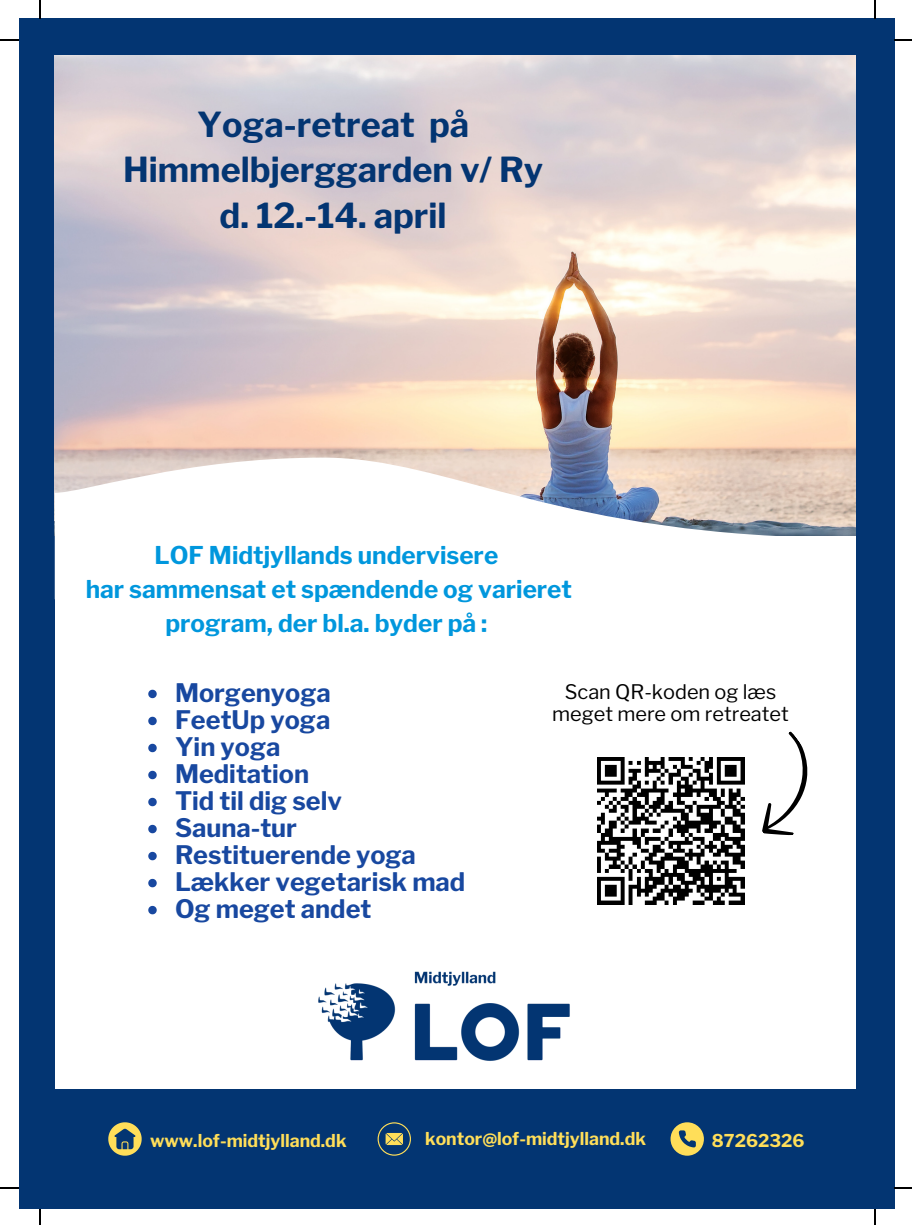
<style>
.page{position:relative;width:912px;height:1225px;background:#fff}
.page>*{position:absolute;margin:0;border:0;box-sizing:border-box;transform-origin:0 0}
.t1{font:700 34.2px/45.7px "Libre Franklin";color:#033572;text-align:center}
.t2{font:700 25.43px "Libre Franklin";color:#1848a0}
.t3{font:700 24.3px/33.8px "Libre Franklin";color:#0097dd;text-align:center}
.t4{font:20.03px/21.2px "Libre Franklin";color:#000;text-align:center}
.t5{font:700 17.55px "Libre Franklin";color:#ffde59}
</style>
<div class="page">
<div style="left:19px;top:19px;width:875px;height:1189px;background:#033572"></div>
<div style="left:55px;top:512px;width:800px;height:576px;background:#fff"></div>
<img style="left:55px;top:56px;width:801px;height:401px">
<svg style="left:55px;top:457px;width:801px;height:142px"></svg>
<svg style="left:108px;top:1122px;width:34px;height:33px"></svg>
<svg style="left:378px;top:1122px;width:33px;height:33px"></svg>
<svg style="left:670px;top:1122px;width:34px;height:33px"></svg>
<img style="left:318px;top:971px;width:252px;height:90px">
<img style="left:598px;top:757px;width:146px;height:147px">
<svg style="left:728px;top:731px;width:80px;height:117px"></svg>
<svg style="left:148px;top:689px;width:9px;height:9px"></svg>
<svg style="left:148px;top:716px;width:9px;height:9px"></svg>
<svg style="left:148px;top:743px;width:9px;height:9px"></svg>
<svg style="left:148px;top:770px;width:9px;height:9px"></svg>
<svg style="left:148px;top:797px;width:9px;height:9px"></svg>
<svg style="left:148px;top:824px;width:9px;height:9px"></svg>
<svg style="left:148px;top:851px;width:9px;height:9px"></svg>
<svg style="left:148px;top:878px;width:9px;height:9px"></svg>
<svg style="left:148px;top:905px;width:9px;height:9px"></svg>
<svg style="left:39px;top:0;width:1px;height:19px"></svg>
<svg style="left:0;top:39px;width:19px;height:1px"></svg>
<svg style="left:874px;top:0;width:2px;height:19px"></svg>
<svg style="left:894px;top:39px;width:18px;height:1px"></svg>
<svg style="left:39px;top:1208px;width:1px;height:16px"></svg>
<svg style="left:0;top:1187px;width:19px;height:1px"></svg>
<svg style="left:874px;top:1208px;width:2px;height:16px"></svg>
<svg style="left:894px;top:1186px;width:18px;height:2px"></svg>
<p class="t1" style="left:123px;top:101px;width:422px">Yoga-retreat på<br>Himmelbjerggarden v/ Ry d. 12.-14. april</p>
<p class="t3" style="left:86px;top:538px;width:488px">LOF Midtjyllands undervisere<br>har sammensat et spændende og varieret program, der bl.a. byder på :</p>
<h3 class="t2" style="left:175px;top:676px;width:157px">Morgenyoga</h3>
<h3 class="t2" style="left:175px;top:703px;width:157px">FeetUp yoga</h3>
<h3 class="t2" style="left:175px;top:730px;width:107px">Yin yoga</h3>
<h3 class="t2" style="left:175px;top:757px;width:136px">Meditation</h3>
<h3 class="t2" style="left:175px;top:784px;width:169px">Tid til dig selv</h3>
<h3 class="t2" style="left:175px;top:811px;width:124px">Sauna-tur</h3>
<h3 class="t2" style="left:175px;top:838px;width:242px">Restituerende yoga</h3>
<h3 class="t2" style="left:175px;top:865px;width:292px">Lækker vegetarisk mad</h3>
<h4 class="t2" style="left:175px;top:892px;width:198px">Og meget andet</h4>
<h2 class="t4" style="left:552px;top:681px;width:238px">Scan QR-koden og læs meget mere om retreatet</h2>
<h1 class="t5" style="left:150px;top:1129px;width:198px">www.lof-midtjylland.dk</h1>
<p class="t5" style="left:425px;top:1127px;width:222px">kontor@lof-midtjylland.dk</p>
<p class="t5" style="left:712px;top:1129px;width:94px">87262326</p>
</div>
